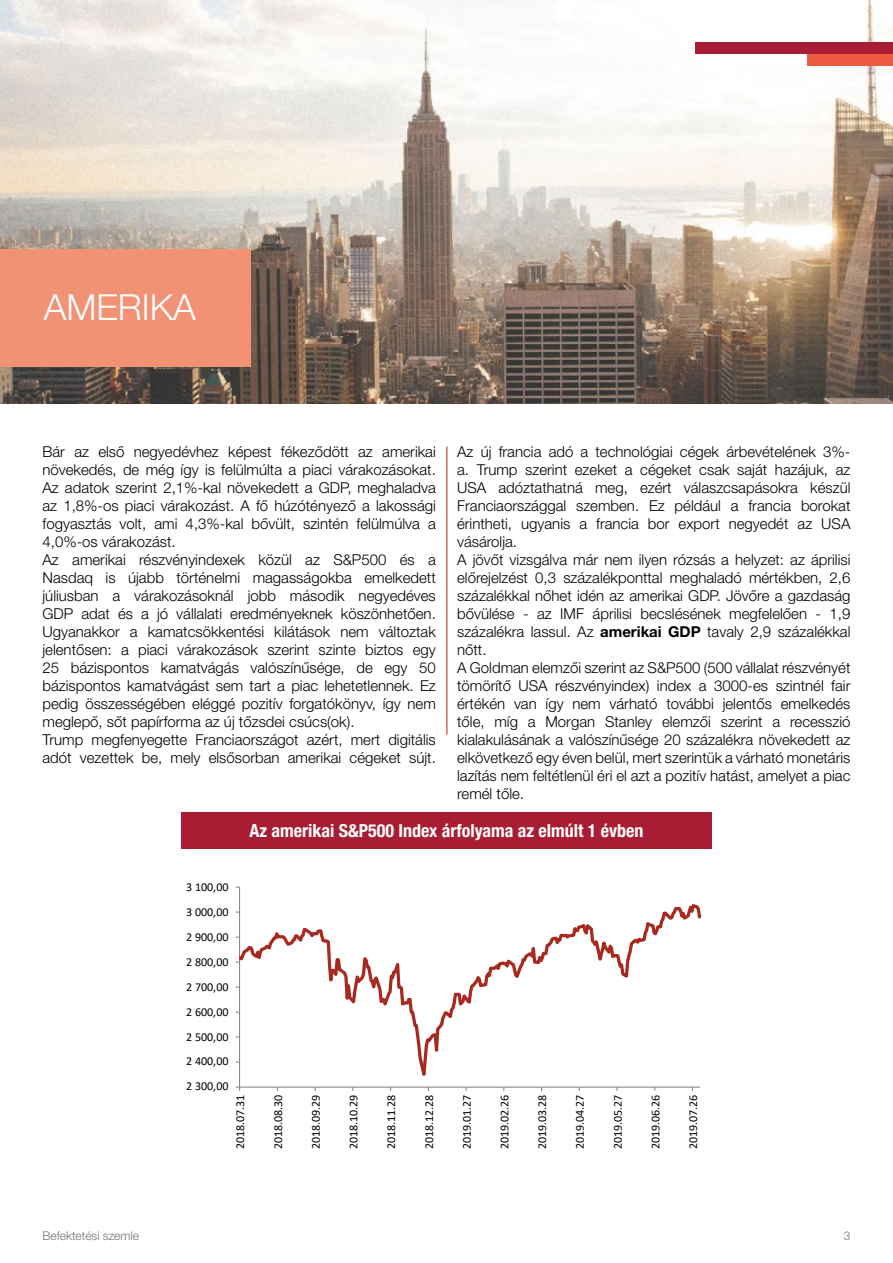
<style>
.page{position:relative;width:893px;height:1263px;background:#fff}
.page>*{position:absolute;margin:0;border:0;box-sizing:border-box;transform-origin:0 0}
.t1{font:300 36px "Helvetica Neue LT Pro";color:#fff}
.t2{font:700 condensed 18px "Helvetica Neue LT Pro";color:#fff}
.t3{font:300 15px/18px "Helvetica Neue LT Pro";color:#000}
.t4{font:12px "Calibri";color:#000}
.t5{font:300 12px "Helvetica Neue LT Pro";color:#707173}
.s1{font-weight:700}
</style>
<div class="page">
<img style="left:0;top:0;width:893px;height:404px">
<hr style="left:446px;top:446px;width:1px;height:289px;background:#c1210d">
<div style="left:695px;top:43px;width:198px;height:11px;background:#a81d34"></div>
<div style="left:808px;top:54px;width:85px;height:12px;background:#eb5a41"></div>
<div style="left:181px;top:812px;width:531px;height:37px;background:#a81d34"></div>
<svg style="left:235px;top:886px;width:467px;height:205px"></svg>
<div style="left:0;top:249px;width:251px;height:117px;background:#f29275"></div>
<h1 class="t1" style="left:44px;top:286px;width:154px">AMERIKA</h1>
<p class="t3" style="left:43px;top:443px;width:395px">Bár az első negyedévhez képest fékeződött az amerikai növekedés, de még így is felülmúlta a piaci várakozásokat.<br>Az adatok szerint 2,1%-kal növekedett a GDP, meghaladva az 1,8%-os piaci várakozást. A fő húzótényező a lakossági fogyasztás volt, ami 4,3%-kal bővült, szintén felülmúlva a 4,0%-os várakozást.<br>Az amerikai részvényindexek közül az S&amp;P500 és a Nasdaq is újabb történelmi magasságokba emelkedett júliusban a várakozásoknál jobb második negyedéves GDP adat és a jó vállalati eredményeknek köszönhetően.<br>Ugyanakkor a kamatcsökkentési kilátások nem változtak jelentősen: a piaci várakozások szerint szinte biztos egy 25 bázispontos kamatvágás valószínűsége, de egy 50 bázispontos kamatvágást sem tart a piac lehetetlennek. Ez pedig összességében eléggé pozitív forgatókönyv, így nem meglepő, sőt papírforma az új tőzsdei csúcs(ok).<br>Trump megfenyegette Franciaországot azért, mert digitális adót vezettek be, mely elsősorban amerikai cégeket sújt.</p>
<p class="t3" style="left:457px;top:443px;width:395px">Az új francia adó a technológiai cégek árbevételének 3%- a. Trump szerint ezeket a cégeket csak saját hazájuk, az USA adóztathatná meg, ezért válaszcsapásokra készül Franciaországgal szemben. Ez például a francia borokat érintheti, ugyanis a francia bor export negyedét az USA vásárolja.<br>A jövőt vizsgálva már nem ilyen rózsás a helyzet: az áprilisi előrejelzést 0,3 százalékponttal meghaladó mértékben, 2,6 százalékkal nőhet idén az amerikai GDP. Jövőre a gazdaság bővülése - az IMF áprilisi becslésének megfelelően - 1,9 százalékra lassul. Az <span class="s1">amerikai GDP</span> tavaly 2,9 százalékkal nőtt.<br>A Goldman elemzői szerint az S&amp;P500 (500 vállalat részvényét tömörítő USA részvényindex) index a 3000-es szintnél fair értékén van így nem várható további jelentős emelkedés tőle, míg a Morgan Stanley elemzői szerint a recesszió kialakulásának a valószínűsége 20 százalékra növekedett az elkövetkező egy éven belül, mert szerintük a várható monetáris lazítás nem feltétlenül éri el azt a pozitív hatást, amelyet a piac remél tőle.</p>
<p class="t2" style="left:250px;top:820px;width:395px">Az amerikai S&amp;P500 Index árfolyama az elmúlt 1 évben</p>
<p class="t4" style="left:186px;top:878px;width:44px">3 100,00</p>
<p class="t4" style="left:186px;top:903px;width:44px">3 000,00</p>
<p class="t4" style="left:186px;top:928px;width:44px">2 900,00</p>
<p class="t4" style="left:186px;top:953px;width:44px">2 800,00</p>
<p class="t4" style="left:186px;top:978px;width:44px">2 700,00</p>
<p class="t4" style="left:186px;top:1003px;width:44px">2 600,00</p>
<p class="t4" style="left:186px;top:1028px;width:44px">2 500,00</p>
<p class="t4" style="left:186px;top:1053px;width:44px">2 400,00</p>
<p class="t4" style="left:186px;top:1078px;width:44px">2 300,00</p>
<p class="t4" style="left:232px;top:1149px;width:56px;rotate:-90deg">2018.07.31</p>
<p class="t4" style="left:270px;top:1149px;width:56px;rotate:-90deg">2018.08.30</p>
<p class="t4" style="left:307px;top:1149px;width:56px;rotate:-90deg">2018.09.29</p>
<p class="t4" style="left:345px;top:1149px;width:56px;rotate:-90deg">2018.10.29</p>
<p class="t4" style="left:383px;top:1149px;width:56px;rotate:-90deg">2018.11.28</p>
<p class="t4" style="left:421px;top:1149px;width:56px;rotate:-90deg">2018.12.28</p>
<p class="t4" style="left:458px;top:1149px;width:56px;rotate:-90deg">2019.01.27</p>
<p class="t4" style="left:496px;top:1149px;width:56px;rotate:-90deg">2019.02.26</p>
<p class="t4" style="left:534px;top:1149px;width:56px;rotate:-90deg">2019.03.28</p>
<p class="t4" style="left:572px;top:1149px;width:56px;rotate:-90deg">2019.04.27</p>
<p class="t4" style="left:609px;top:1149px;width:56px;rotate:-90deg">2019.05.27</p>
<p class="t4" style="left:647px;top:1149px;width:56px;rotate:-90deg">2019.06.26</p>
<p class="t4" style="left:685px;top:1149px;width:56px;rotate:-90deg">2019.07.26</p>
<p class="t5" style="left:43px;top:1228px;width:98px">Befektetési szemle</p>
<p class="t5" style="left:844px;top:1228px;width:8px">3</p>
</div>
